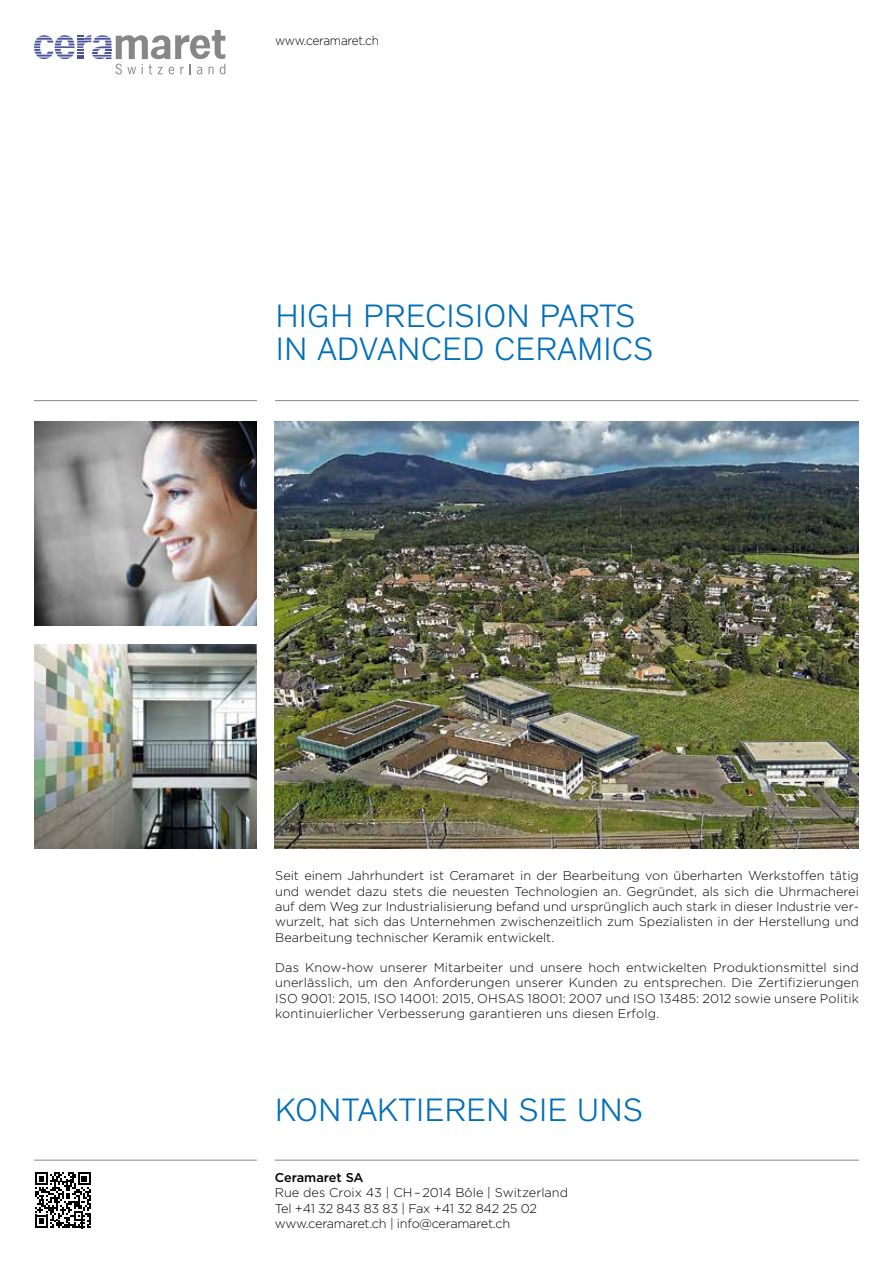
<style>
.page{position:relative;width:893px;height:1263px;background:#fff}
.page>*{position:absolute;margin:0;border:0;box-sizing:border-box;transform-origin:0 0}
.t1{font:300 33px/33px "Theinhardt";letter-spacing:.025em;color:#006eb9}
.t2{font:300 12.75px/15.3px "Gotham HTF";color:#000;text-align:justify}
.t3{font:300 12.75px/15.3px "Gotham HTF";letter-spacing:-.02em;color:#000}
.t4{font:300 12.75px "Gotham HTF";letter-spacing:-.02em;color:#000;scale:.93 1}
.t5{font:500 12.75px "Gotham HTF";color:#000}
</style>
<div class="page">
<hr style="left:34px;top:400px;width:223px;height:1px;background:#868786">
<hr style="left:275px;top:400px;width:584px;height:1px;background:#868786">
<svg style="left:34px;top:30px;width:191px;height:44px"></svg>
<img style="left:275px;top:421px;width:584px;height:427px">
<img style="left:34px;top:644px;width:223px;height:204px">
<img style="left:34px;top:421px;width:223px;height:204px">
<hr style="left:34px;top:1160px;width:223px;height:1px;background:#868786">
<hr style="left:275px;top:1160px;width:584px;height:1px;background:#868786">
<svg style="left:35px;top:1172px;width:56px;height:56px"></svg>
<p class="t4" style="left:275px;top:33px;width:113px">www.ceramaret.ch</p>
<h1 class="t1" style="left:276px;top:300px;width:379px">HIGH PRECISION PARTS<br>IN ADVANCED CERAMICS</h1>
<p class="t2" style="left:275px;top:868px;width:585px">Seit einem Jahrhundert ist Ceramaret in der Bearbeitung von überharten Werkstoffen tätig und wendet dazu stets die neuesten Technologien an. Gegründet, als sich die Uhrmacherei auf dem Weg zur Industrialisierung befand und ursprünglich auch stark in dieser Industrie ver&shy;wurzelt, hat sich das Unternehmen zwischenzeitlich zum Spezialisten in der Herstellung und Bearbeitung technischer Keramik entwickelt.</p>
<p class="t2" style="left:275px;top:960px;width:585px">Das Know-how unserer Mitarbeiter und unsere hoch entwickelten Produktionsmittel sind unerlässlich, um den Anforderungen unserer Kunden zu entsprechen. Die Zertifizierungen ISO 9001: 2015, ISO 14001: 2015, OHSAS 18001: 2007 und ISO 13485: 2012 sowie unsere Politik kontinuierlicher Verbesserung garantieren uns diesen Erfolg.</p>
<h1 class="t1" style="left:275px;top:1094px;width:369px">KONTAKTIEREN SIE UNS</h1>
<p class="t5" style="left:275px;top:1170px;width:90px">Ceramaret SA</p>
<p class="t3" style="left:275px;top:1185px;width:295px">Rue des Croix 43 | CH–2014 Bôle | Switzerland<br>Tel +41 32 843 83 83 | Fax +41 32 842 25 02 www.ceramaret.ch | info@ceramaret.ch</p>
</div>
